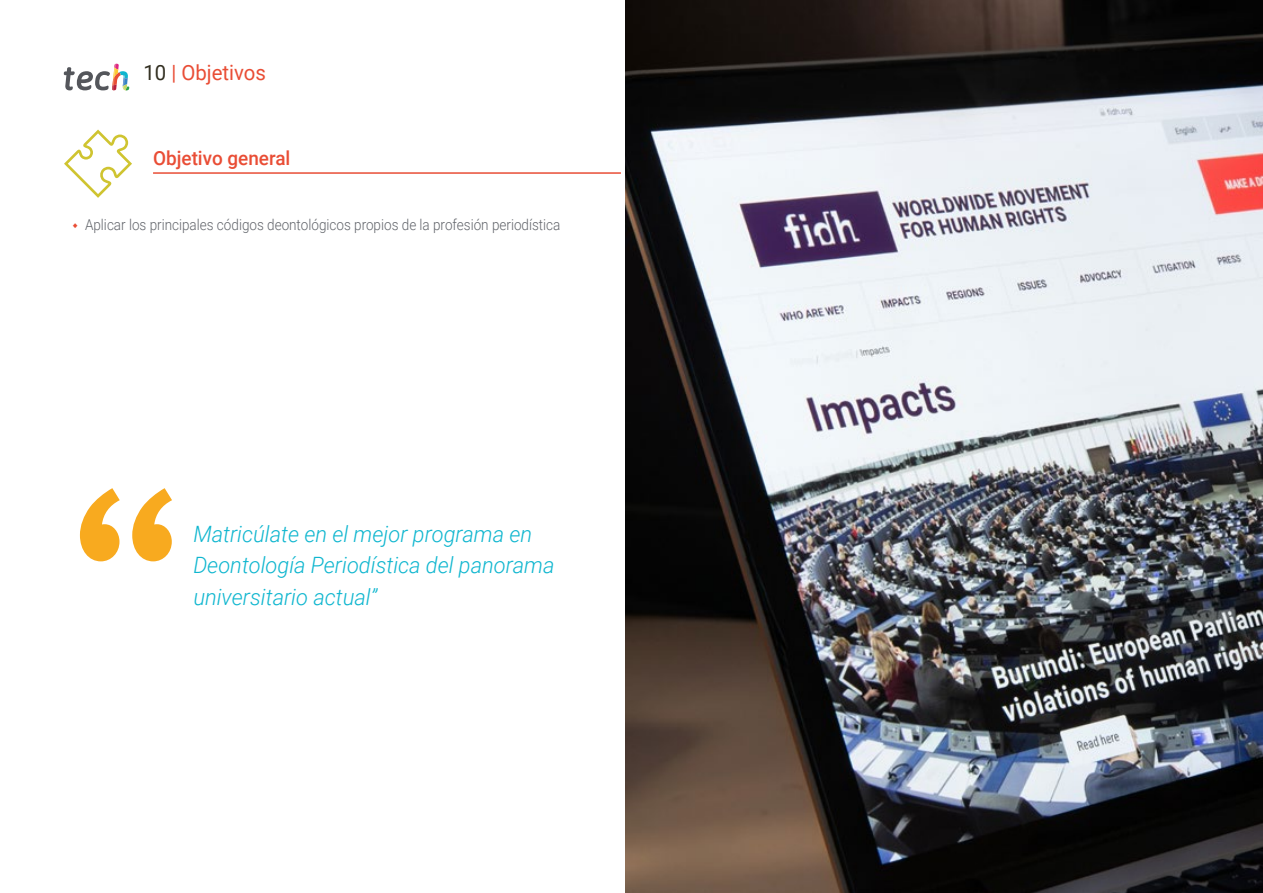
<style>
.page{position:relative;width:1263px;height:893px;background:#fff}
.page>*{position:absolute;margin:0;border:0;box-sizing:border-box;transform-origin:0 0}
.t1{font:italic 300 22.5px/31.5px "Roboto";color:#0fb6cf}
.t2{font:21px "Roboto";color:#e94d35}
.t3{font:500 19.5px "Roboto";color:#e94d35}
.t4{font:300 15px "Roboto";color:#61646a;scale:.9 1}
.s1{color:#312e20}
.s2{color:#e94d36}
</style>
<div class="page">
<hr style="left:153px;top:173px;width:468px;height:1px;background:#e94d35">
<svg style="left:64px;top:130px;width:68px;height:68px"></svg>
<svg style="left:64px;top:64px;width:65px;height:27px"></svg>
<svg style="left:80px;top:488px;width:92px;height:73px"></svg>
<img style="left:625px;top:0;width:638px;height:893px">
<p class="t2" style="left:144px;top:57px;width:124px"><span class="s1">10</span> <span class="s2">| O</span>bjetivos</p>
<p class="t3" style="left:153px;top:144px;width:139px">Objetivo general</p>
<p class="t4" style="left:85px;top:215px;width:530px">Aplicar los principales códigos deontológicos propios de la profesión periodística</p>
<p class="t1" style="left:193px;top:517px;width:363px">Matricúlate en el mejor programa en<br>Deontología Periodística del panorama universitario actual”</p>
</div>
